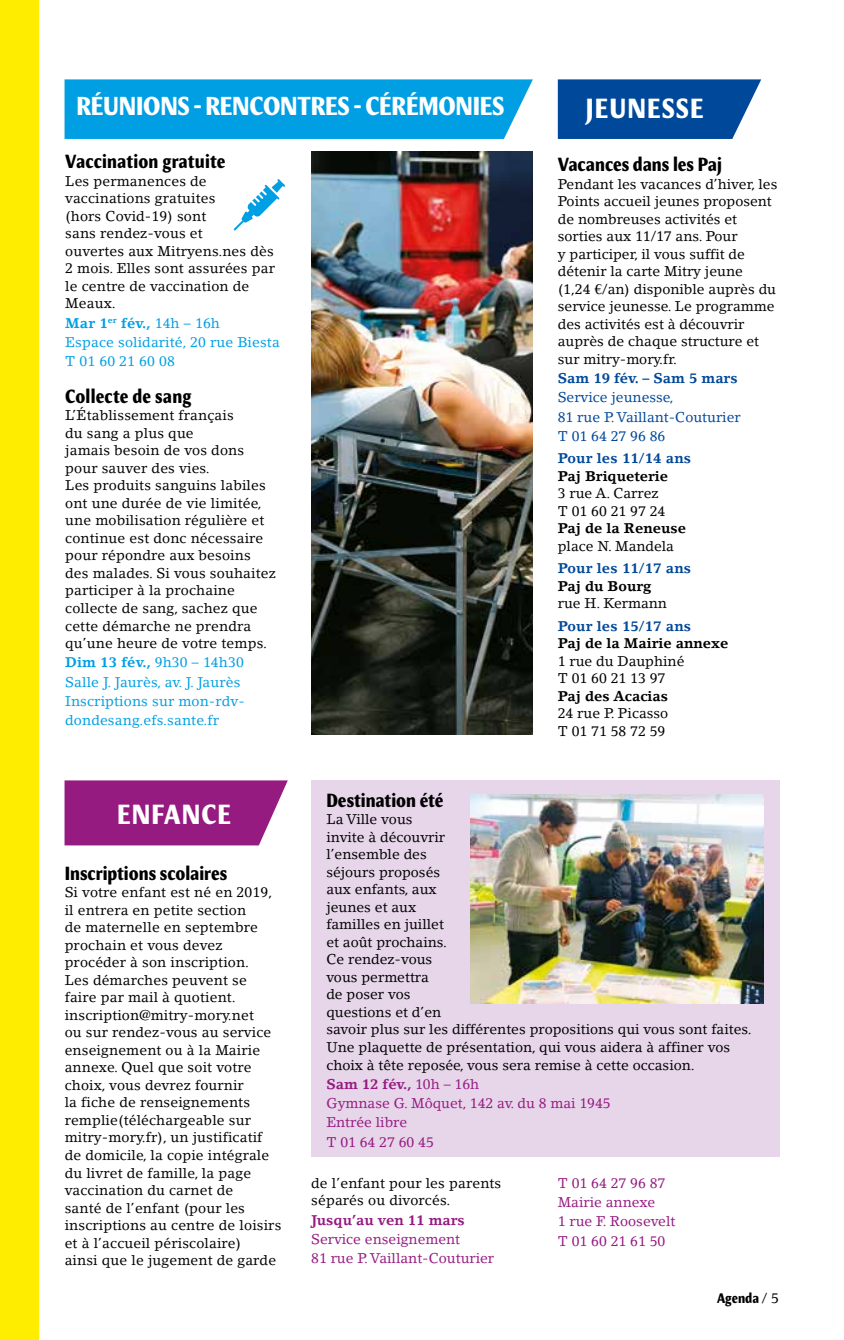
<style>
.page{position:relative;width:844px;height:1340px;background:#fff}
.page>*{position:absolute;margin:0;border:0;box-sizing:border-box;transform-origin:0 0}
.t1{font:700 condensed 28px "Meadow Pro";letter-spacing:.04em;color:#fff}
.t2{font:700 condensed 26.25px "Meadow Pro";letter-spacing:-.01em;color:#fff}
.t3{font:700 condensed 19.25px "Meadow Pro";color:#000}
.t4{font:14px/17.5px "Lino Letter";letter-spacing:.01em;color:#000}
.t5{font:14px/19.2px "Lino Letter";color:#951b81}
.t6{font:14px/19.2px "Lino Letter";letter-spacing:.01em;color:#009fe3}
.t7{font:700 14px "Lino Letter";color:#000}
.t8{font:700 14px "Lino Letter";letter-spacing:.01em;color:#00489a}
.t9{font:14px/19.2px "Lino Letter";color:#00489a}
.t10{font:700 14px "Lino Letter";color:#951b81}
.t11{font:700 condensed 14px "Meadow Pro";color:#000}
.s1{font-weight:700}
.s2{font-family:"Lino Letter";font-weight:400;font-stretch:normal}
</style>
<div class="page">
<svg style="left:557px;top:79px;width:204px;height:60px;background:#1557a2"></svg>
<svg style="left:64px;top:780px;width:224px;height:65px;background:#9c2b8a"></svg>
<div style="left:64px;top:79px;width:468px;height:60px;background:#009fe3"></div>
<svg style="left:233px;top:179px;width:52px;height:51px"></svg>
<img style="left:311px;top:152px;width:221px;height:582px">
<div style="left:311px;top:780px;width:468px;height:376px;background:#e7d5ea"></div>
<img style="left:470px;top:794px;width:293px;height:209px">
<div style="left:0;top:0;width:39px;height:1339px;background:#ffed00"></div>
<h2 class="t2" style="left:76px;top:90px;width:429px">RÉUNIONS - RENCONTRES - CÉRÉMONIES</h2>
<h3 class="t3" style="left:65px;top:150px;width:162px">Vaccination gratuite</h3>
<p class="t4" style="left:65px;top:172px;width:211px">Les permanences de vaccinations gratuites<br>(hors Covid-19) sont<br>sans rendez-vous et<br>ouvertes aux Mitryens.nes dès<br>2 mois. Elles sont assurées par le centre de vaccination de<br>Meaux.</p>
<p class="t6" style="left:65px;top:313px;width:216px"><span class="s1">Mar 1</span><sup>er</sup> <span class="s1">fév.,</span> 14h – 16h<br>Espace solidarité, 20 rue Biesta<br>T 01 60 21 60 08</p>
<h3 class="t3" style="left:65px;top:385px;width:128px">Collecte de sang</h3>
<p class="t4" style="left:65px;top:407px;width:212px">L’Établissement français<br>du sang a plus que<br>jamais besoin de vos dons pour sauver des vies.<br>Les produits sanguins labiles ont une durée de vie limitée, une mobilisation régulière et continue est donc nécessaire pour répondre aux besoins des malades. Si vous souhaitez participer à la prochaine collecte de sang, sachez que cette démarche ne prendra qu’une heure de votre temps.</p>
<p class="t6" style="left:65px;top:652px;width:181px"><span class="s1">Dim 13 fév.,</span> 9h30 – 14h30<br>Salle J. Jaurès, av. J. Jaurès<br>Inscriptions sur mon-rdv&shy;dondesang.efs.sante.fr</p>
<h1 class="t1" style="left:585px;top:92px;width:119px">JEUNESSE</h1>
<h3 class="t3" style="left:557px;top:153px;width:165px">Vacances dans les Paj</h3>
<p class="t4" style="left:557px;top:175px;width:221px">Pendant les vacances d’hiver, les<br>Points accueil jeunes proposent de nombreuses activités et sorties aux 11/17 ans. Pour<br>y participer, il vous suffit de détenir la carte Mitry jeune (1,24 €/an) disponible auprès du service jeunesse. Le programme des activités est à découvrir auprès de chaque structure et sur mitry-mory.fr.</p>
<p class="t8" style="left:557px;top:370px;width:181px">Sam 19 fév. – Sam 5 mars</p>
<p class="t9" style="left:557px;top:388px;width:184px">Service jeunesse,<br>81 rue P. Vaillant-Couturier<br>T 01 64 27 96 86</p>
<p class="t8" style="left:557px;top:450px;width:135px">Pour les 11/14 ans</p>
<p class="t7" style="left:557px;top:467px;width:112px">Paj Briqueterie</p>
<p class="t4" style="left:557px;top:485px;width:109px">3 rue A. Carrez<br>T 01 60 21 97 24</p>
<p class="t7" style="left:557px;top:520px;width:130px">Paj de la Reneuse</p>
<p class="t4" style="left:557px;top:537px;width:118px">place N. Mandela</p>
<p class="t8" style="left:557px;top:560px;width:135px">Pour les 11/17 ans</p>
<p class="t7" style="left:557px;top:577px;width:95px">Paj du Bourg</p>
<p class="t4" style="left:557px;top:594px;width:111px">rue H. Kermann</p>
<p class="t8" style="left:557px;top:617px;width:135px">Pour les 15/17 ans</p>
<p class="t7" style="left:557px;top:635px;width:172px">Paj de la Mairie annexe</p>
<p class="t4" style="left:557px;top:652px;width:128px">1 rue du Dauphiné<br>T 01 60 21 13 97</p>
<p class="t7" style="left:557px;top:687px;width:112px">Paj des Acacias</p>
<p class="t4" style="left:557px;top:704px;width:112px">24 rue P. Picasso<br>T 01 71 58 72 59</p>
<h1 class="t1" style="left:117px;top:797px;width:115px">ENFANCE</h1>
<h3 class="t3" style="left:65px;top:861px;width:164px">Inscriptions scolaires</h3>
<p class="t4" style="left:65px;top:883px;width:218px">Si votre enfant est né en 2019, il entrera en petite section<br>de maternelle en septembre prochain et vous devez procéder à son inscription.<br>Les démarches peuvent se faire par mail à quotient. inscription@mitry-mory.net<br>ou sur rendez-vous au service enseignement ou à la Mairie annexe. Quel que soit votre choix, vous devrez fournir<br>la fiche de renseignements remplie(téléchargeable sur mitry-mory.fr), un justificatif de domicile, la copie intégrale du livret de famille, la page vaccination du carnet de<br>santé de l’enfant (pour les inscriptions au centre de loisirs et à l’accueil périscolaire)<br>ainsi que le jugement de garde</p>
<h3 class="t3" style="left:326px;top:788px;width:119px">Destination été</h3>
<p class="t4" style="left:326px;top:810px;width:426px">La Ville vous<br>invite à découvrir<br>l’ensemble des<br>séjours proposés<br>aux enfants, aux<br>jeunes et aux<br>familles en juillet<br>et août prochains.<br>Ce rendez-vous<br>vous permettra<br>de poser vos<br>questions et d’en<br>savoir plus sur les différentes propositions qui vous sont faites.<br>Une plaquette de présentation, qui vous aidera à affiner vos choix à tête reposée, vous sera remise à cette occasion.</p>
<p class="t5" style="left:326px;top:1074px;width:286px"><span class="s1">Sam 12 fév.,</span> 10h – 16h<br>Gymnase G. Môquet, 142 av. du 8 mai 1945<br>Entrée libre<br>T 01 64 27 60 45</p>
<p class="t4" style="left:311px;top:1174px;width:191px">de l’enfant pour les parents séparés ou divorcés.</p>
<p class="t10" style="left:311px;top:1211px;width:155px">Jusqu’au ven 11 mars</p>
<p class="t5" style="left:311px;top:1229px;width:184px">Service enseignement<br>81 rue P. Vaillant-Couturier</p>
<p class="t5" style="left:557px;top:1173px;width:119px">T 01 64 27 96 87<br>Mairie annexe<br>1 rue F. Roosevelt<br>T 01 60 21 61 50</p>
<p class="t11" style="left:716px;top:1290px;width:63px">Agenda <span class="s2">/ 5</span></p>
</div>
